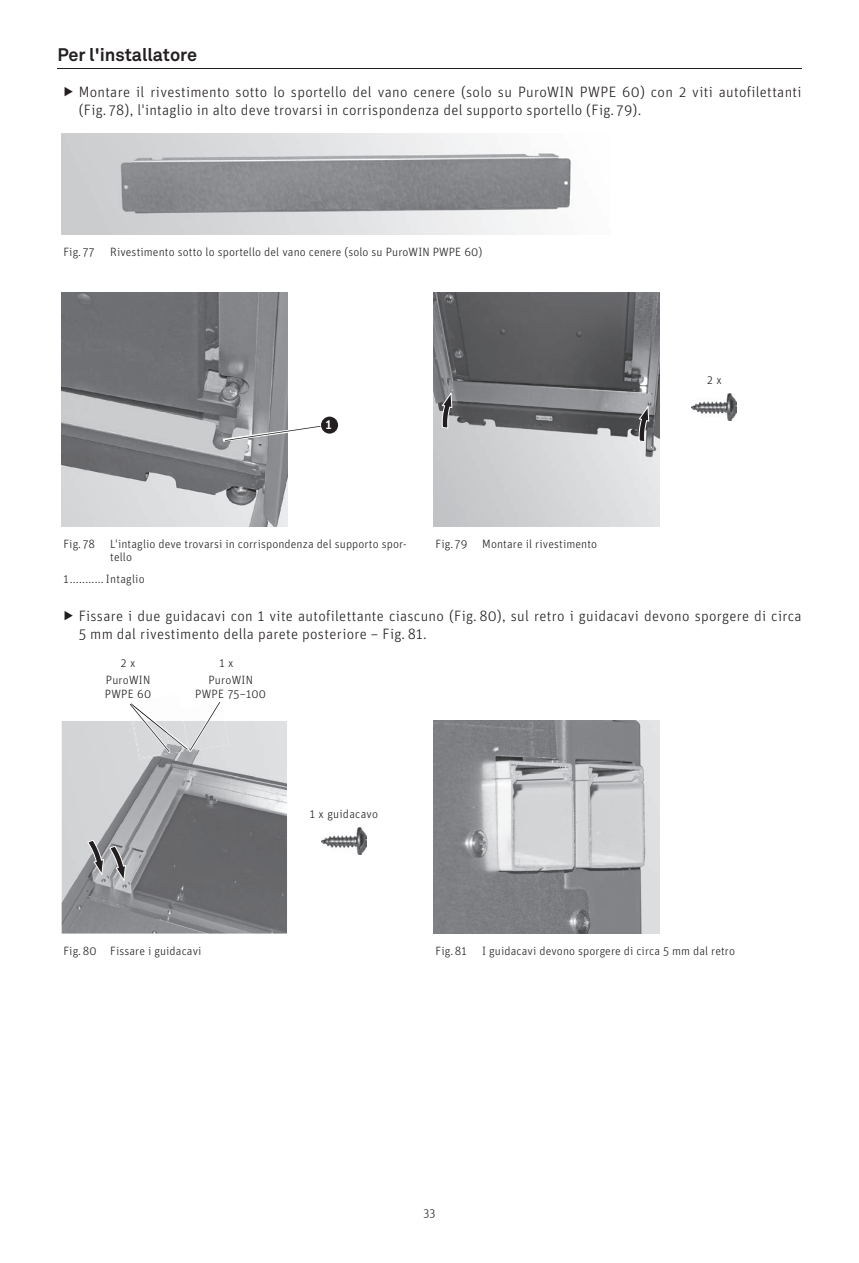
<style>
.page{position:relative;width:859px;height:1263px;background:#fff}
.page>*{position:absolute;margin:0;border:0;box-sizing:border-box;transform-origin:0 0}
.t1{font:700 18px "Akkurat Pro";color:#231f20}
.t2{font:300 15px/18px "Unit OT";letter-spacing:.02em;color:#231f20}
.t3{font:500 13.5px "Unit OT";color:#fff}
.t4{font:300 12px/17px "Unit OT";letter-spacing:.01em;color:#231f20}
</style>
<div class="page">
<hr style="left:57px;top:68px;width:744px;height:1px;background:#231f20">
<img style="left:62px;top:133px;width:511px;height:101px">
<img style="left:62px;top:292px;width:225px;height:234px">
<svg style="left:223px;top:425px;width:100px;height:17px"></svg>
<div style="left:321px;top:417px;width:17px;height:17px;background:#231f20;border-radius:50%"></div>
<img style="left:434px;top:292px;width:225px;height:234px">
<img style="left:692px;top:393px;width:45px;height:28px">
<svg style="left:441px;top:391px;width:12px;height:38px"></svg>
<svg style="left:638px;top:405px;width:11px;height:38px"></svg>
<img style="left:62px;top:721px;width:225px;height:212px">
<img style="left:322px;top:827px;width:44px;height:28px">
<img style="left:220px;top:721px;width:9px;height:31px">
<img style="left:132px;top:752px;width:57px;height:7px">
<img style="left:133px;top:752px;width:37px;height:6px">
<svg style="left:130px;top:702px;width:90px;height:50px"></svg>
<svg style="left:87px;top:839px;width:39px;height:43px;background:#979799"></svg>
<img style="left:434px;top:721px;width:225px;height:212px">
<p class="t1" style="left:57px;top:43px;width:141px">Per l'installatore</p>
<p class="t2" style="left:79px;top:83px;width:724px">Montare il rivestimento sotto lo sportello del vano cenere (solo su PuroWIN PWPE 60) con 2 viti autofilettanti (Fig. 78), l'intaglio in alto deve trovarsi in corrispondenza del supporto sportello (Fig. 79).</p>
<p class="t4" style="left:63px;top:243px;width:33px">Fig. 77</p>
<p class="t4" style="left:110px;top:243px;width:374px">Rivestimento sotto lo sportello del vano cenere (solo su PuroWIN PWPE 60)</p>
<p class="t3" style="left:325px;top:415px;width:8px">1</p>
<p class="t4" style="left:707px;top:372px;width:16px">2 x</p>
<p class="t4" style="left:110px;top:537px;width:298px;line-height:13.5px;text-indent:-47px">Fig. 78 L'intaglio deve trovarsi in corrispondenza del supporto spor&shy;tello</p>
<p class="t4" style="left:435px;top:535px;width:163px">Fig. 79 Montare il rivestimento</p>
<p class="t4" style="left:63px;top:570px;width:83px">1 ........... Intaglio</p>
<p class="t2" style="left:79px;top:607px;width:724px">Fissare i due guidacavi con 1 vite autofilettante ciascuno (Fig. 80), sul retro i guidacavi devono sporgere di circa<br>5 mm dal rivestimento della parete posteriore – Fig. 81.</p>
<p class="t4" style="left:106px;top:654px;width:46px;text-align:center">2 x<br>PuroWIN</p>
<p class="t4" style="left:105px;top:685px;width:48px">PWPE 60</p>
<p class="t4" style="left:208px;top:654px;width:46px;text-indent:11px">1 x<br>PuroWIN</p>
<p class="t4" style="left:195px;top:685px;width:72px">PWPE 75–100</p>
<p class="t4" style="left:310px;top:806px;width:70px">1 x guidacavo</p>
<p class="t4" style="left:63px;top:942px;width:140px">Fig. 80 Fissare i guidacavi</p>
<p class="t4" style="left:435px;top:942px;width:33px">Fig. 81</p>
<p class="t4" style="left:482px;top:942px;width:254px">I guidacavi devono sporgere di circa 5 mm dal retro</p>
<p class="t4" style="left:423px;top:1205px;width:14px">33</p>
</div>
